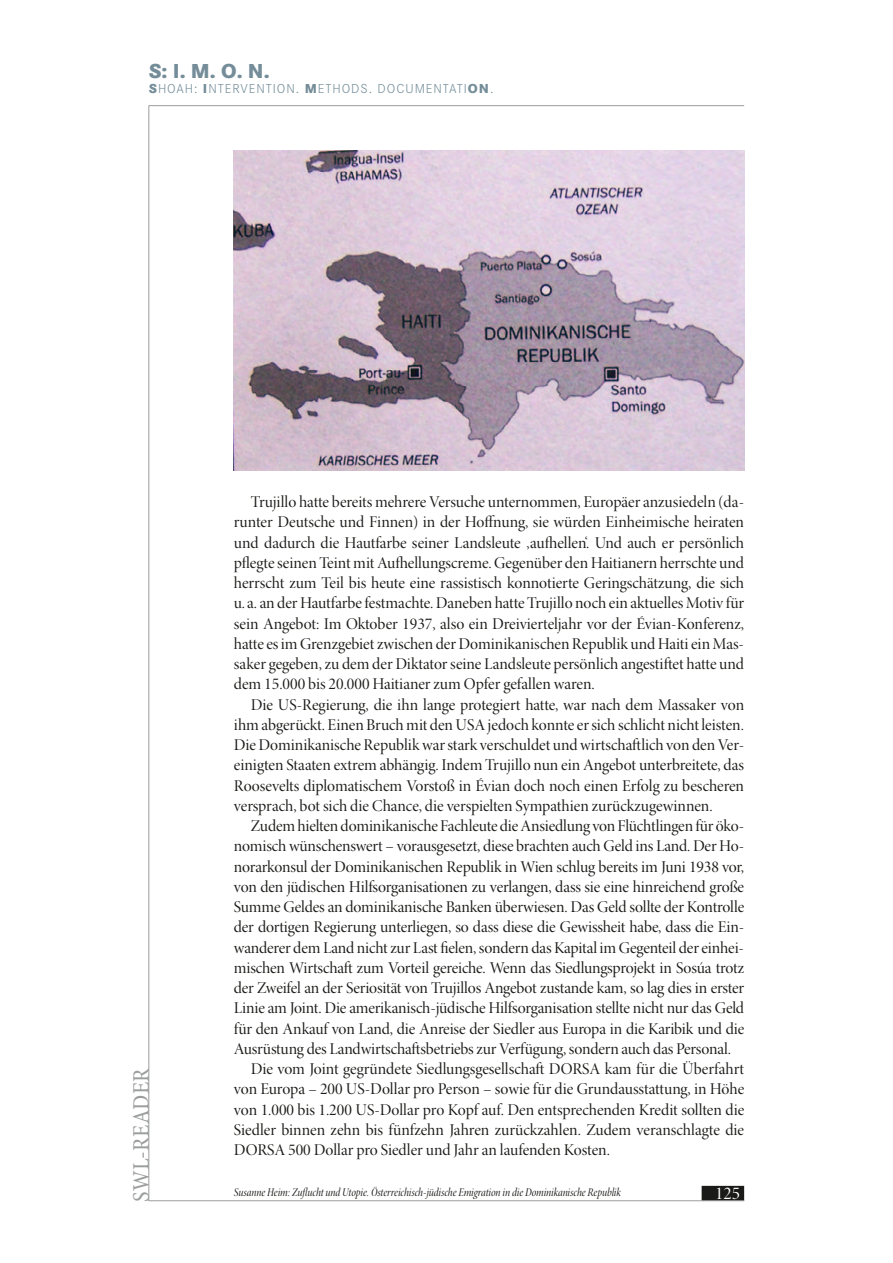
<style>
.page{position:relative;width:893px;height:1263px;background:#fff}
.page>*{position:absolute;margin:0;border:0;box-sizing:border-box;transform-origin:0 0}
.t1{font:condensed 24px "Minion Pro";letter-spacing:.01em;color:#9c9d9d}
.t2{font:800 21px "Corporate S";color:#748d99}
.t3{font:18px "Minion Pro Disp";color:#fff}
.t4{font:16.5px/20.2px "Minion Pro Disp";letter-spacing:-.01em;color:#1a1a18;text-align:justify}
.t5{font:300 13.5px "Corporate S";letter-spacing:.07em;color:#748d99}
.t6{font:12px "Minion Pro Cn It Disp";color:#1a1a18}
.s1{font-weight:800}
</style>
<div class="page">
<div style="left:702px;top:1186px;width:42px;height:15px;background:#1a1a18"></div>
<hr style="left:149px;top:1200px;width:595px;height:1px;background:#9c9d9d">
<hr style="left:149px;top:105px;width:595px;height:1px;background:#9c9d9d">
<hr style="left:149px;top:105px;width:1px;height:1096px;background:#9c9d9d">
<img style="left:234px;top:150px;width:510px;height:321px">
<p class="t2" style="left:149px;top:58px;width:122px">S: I. M. O. N.</p>
<p class="t5" style="left:149px;top:81px;width:346px"><span class="s1">S</span>HOAH: <span class="s1">I</span>NTERVENTION. <span class="s1">M</span>ETHODS. DOCUMENTATI<span class="s1">ON</span>.</p>
<h1 class="t1" style="left:127px;top:1202px;width:135px;rotate:-90deg">SWL-READER</h1>
<p class="t4" style="left:234px;top:492px;width:512px;text-indent:17px">Trujillo hatte bereits mehrere Versuche unternommen, Europäer anzusiedeln (da&shy;runter Deutsche und Finnen) in der Hoffnung, sie würden Einheimische heiraten und dadurch die Hautfarbe seiner Landsleute ‚aufhellen‘. Und auch er persönlich pflegte seinen Teint mit Aufhellungscreme. Gegenüber den Haitianern herrschte und herrscht zum Teil bis heute eine rassistisch konnotierte Geringschätzung, die sich u. a. an der Hautfarbe festmachte. Daneben hatte Trujillo noch ein aktuelles Motiv für sein Angebot: Im Oktober 1937, also ein Dreivierteljahr vor der Évian-Konferenz, hatte es im Grenzgebiet zwischen der Dominikanischen Republik und Haiti ein Mas&shy;saker gegeben, zu dem der Diktator seine Landsleute persönlich angestiftet hatte und dem 15.000 bis 20.000 Haitianer zum Opfer gefallen waren.</p>
<p class="t4" style="left:234px;top:695px;width:512px;text-indent:17px">Die US-Regierung, die ihn lange protegiert hatte, war nach dem Massaker von ihm abgerückt. Einen Bruch mit den USA jedoch konnte er sich schlicht nicht leisten.<br>Die Dominikanische Republik war stark verschuldet und wirtschaftlich von den Ver&shy;einigten Staaten extrem abhängig. Indem Trujillo nun ein Angebot unterbreitete, das Roosevelts diplomatischem Vorstoß in Évian doch noch einen Erfolg zu bescheren versprach, bot sich die Chance, die verspielten Sympathien zurückzugewinnen.</p>
<p class="t4" style="left:251px;top:816px;width:495px">Zudem hielten dominikanische Fachleute die Ansiedlung von Flüchtlingen für öko-</p>
<p class="t4" style="left:234px;top:836px;width:512px">nomisch wünschenswert – vorausgesetzt, diese brachten auch Geld ins Land. Der Ho-</p>
<p class="t4" style="left:234px;top:857px;width:512px">norarkonsul der Dominikanischen Republik in Wien schlug bereits im Juni 1938 vor,</p>
<p class="t4" style="left:234px;top:877px;width:512px">von den jüdischen Hilfsorganisationen zu verlangen, dass sie eine hinreichend große</p>
<p class="t4" style="left:234px;top:897px;width:512px">Summe Geldes an dominikanische Banken überwiesen. Das Geld sollte der Kontrolle</p>
<p class="t4" style="left:234px;top:917px;width:512px">der dortigen Regierung unterliegen, so dass diese die Gewissheit habe, dass die Ein-</p>
<p class="t4" style="left:234px;top:938px;width:512px">wanderer dem Land nicht zur Last fielen, sondern das Kapital im Gegenteil der einhei-</p>
<p class="t4" style="left:234px;top:958px;width:512px">mischen Wirtschaft zum Vorteil gereiche. Wenn das Siedlungsprojekt in Sosúa trotz</p>
<p class="t4" style="left:234px;top:978px;width:512px">der Zweifel an der Seriosität von Trujillos Angebot zustande kam, so lag dies in erster</p>
<p class="t4" style="left:234px;top:998px;width:512px">Linie am Joint. Die amerikanisch-jüdische Hilfsorganisation stellte nicht nur das Geld</p>
<p class="t4" style="left:234px;top:1019px;width:512px">für den Ankauf von Land, die Anreise der Siedler aus Europa in die Karibik und die</p>
<p class="t4" style="left:234px;top:1039px;width:498px">Ausrüstung des Landwirtschaftsbetriebs zur Verfügung, sondern auch das Personal.</p>
<p class="t4" style="left:251px;top:1059px;width:495px">Die vom Joint gegründete Siedlungsgesellschaft DORSA kam für die Überfahrt</p>
<p class="t4" style="left:234px;top:1079px;width:512px">von Europa – 200 US-Dollar pro Person – sowie für die Grundausstattung, in Höhe</p>
<p class="t4" style="left:234px;top:1100px;width:512px">von 1.000 bis 1.200 US-Dollar pro Kopf auf. Den entsprechenden Kredit sollten die</p>
<p class="t4" style="left:234px;top:1120px;width:512px">Siedler binnen zehn bis fünfzehn Jahren zurückzahlen. Zudem veranschlagte die</p>
<p class="t4" style="left:234px;top:1140px;width:378px">DORSA 500 Dollar pro Siedler und Jahr an laufenden Kosten.</p>
<p class="t6" style="left:234px;top:1185px;width:389px">Susanne Heim: Zuflucht und Utopie. Österreichisch-jüdische Emigration in die Dominikanische Republik</p>
<p class="t3" style="left:715px;top:1182px;width:26px">125</p>
</div>
